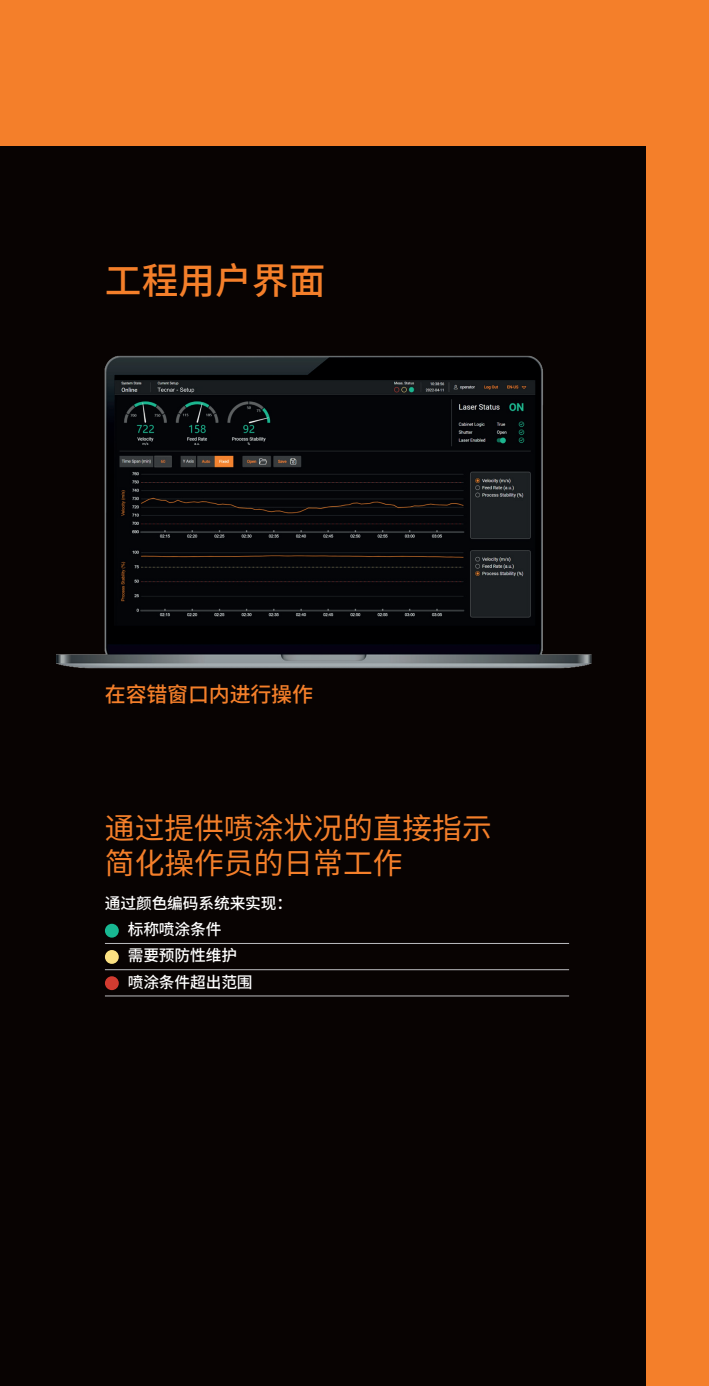
<style>
.page{position:relative;width:709px;height:1386px;background:#f47f2a}
.page>*{position:absolute;margin:0;border:0;box-sizing:border-box;transform-origin:0 0}
.t1{font:500 36.75px "Source Han Sans CN";color:#f47f2a}
.t2{font:29.75px/35px "Source Han Sans CN";color:#f47f2a}
.t3{font:500 21px "Source Han Sans CN";letter-spacing:-.01em;color:#f47f2a}
.t4{font:500 15.75px/26.2px "Source Han Sans CN";letter-spacing:-.01em;color:#fff}
</style>
<div class="page">
<div style="left:0;top:146px;width:646px;height:1240px;background:#080302"></div>
<img style="left:56px;top:355px;width:536px;height:314px">
<hr style="left:105px;top:943px;width:464px;height:1px;background:#bcbdc0">
<hr style="left:105px;top:969px;width:464px;height:1px;background:#bcbdc0">
<hr style="left:105px;top:996px;width:464px;height:1px;background:#bcbdc0">
<div style="left:105px;top:924px;width:14px;height:14px;background:#18b892;border-radius:50%"></div>
<div style="left:105px;top:950px;width:14px;height:14px;background:#fce182;border-radius:50%"></div>
<div style="left:105px;top:976px;width:14px;height:14px;background:#d23b30;border-radius:50%"></div>
<h1 class="t1" style="left:105px;top:260px;width:222px">工程用户界面</h1>
<h3 class="t3" style="left:105px;top:683px;width:210px">在容错窗口内进行操作</h3>
<h2 class="t2" style="left:105px;top:811px;width:388px">通过提供喷涂状况的直接指示简化操作员的日常工作</h2>
<p class="t4" style="left:128px;top:890px;width:166px;text-indent:-23px">通过颜色编码系统来实现：标称喷涂条件<br>需要预防性维护<br>喷涂条件超出范围</p>
</div>
